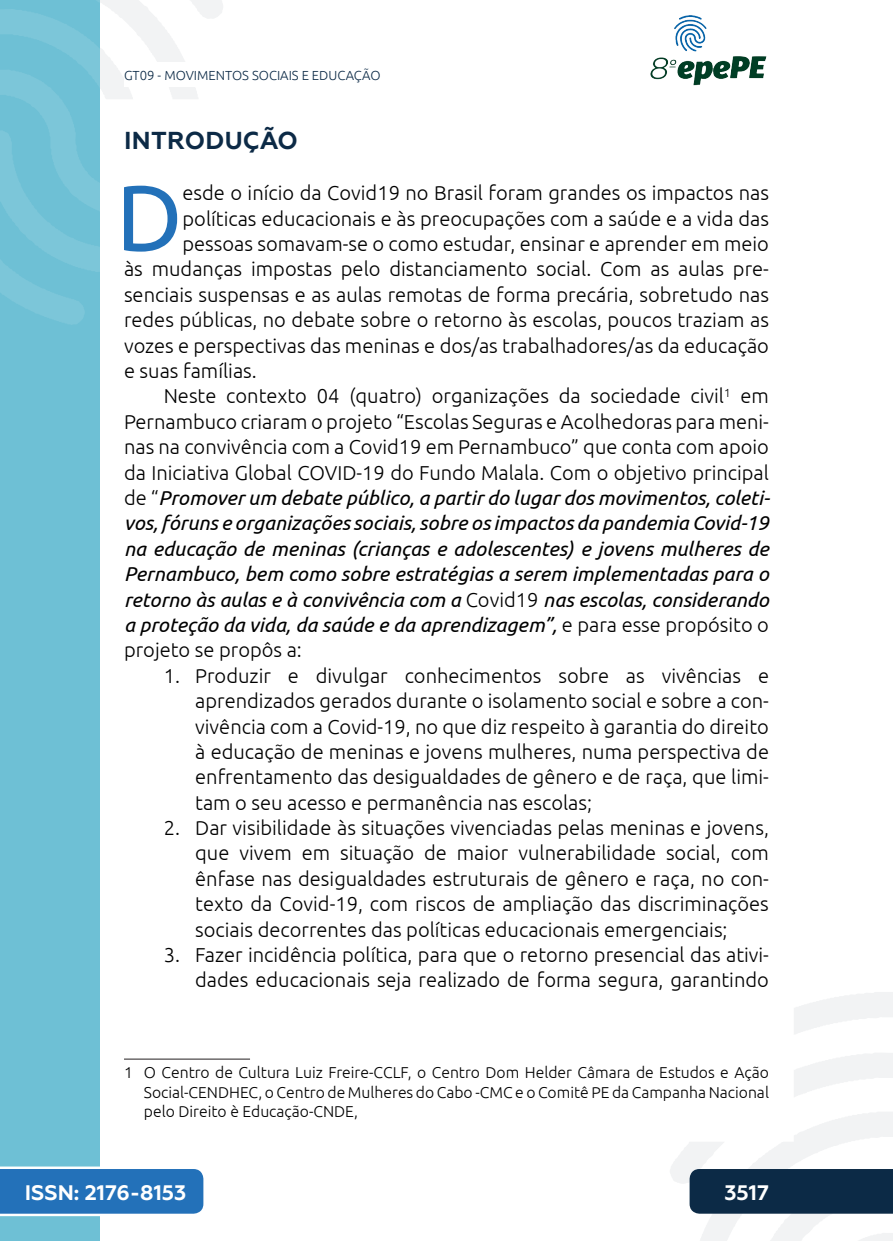
<style>
.page{position:relative;width:893px;height:1241px;background:#fff}
.page>*{position:absolute;margin:0;border:0;box-sizing:border-box;transform-origin:0 0}
._7_CAPITULAR{font:93.27px "Ubuntu";color:#2371b9}
._3_SUBTÍTULO{font:700 24.5px "Geometria";letter-spacing:.01em;color:#0c2a46}
.t1{font:700 21px "Geometria";color:#fff}
._7_CAPITULAR-2{font:300 20.12px/25.4px "Ubuntu";color:#000;text-align:justify}
._5_CORPO{font:italic 20.12px/25.4px "Ubuntu";color:#000;text-align:justify}
._12_RODAPE{font:300 15.75px/19.2px "Ubuntu";color:#000;text-align:justify}
.t2{font:300 13.12px "Ubuntu";color:#0c2a46}
.s1{font-weight:300;font-style:normal}
</style>
<div class="page">
<svg style="left:670px;top:992px;width:223px;height:248px"></svg>
<svg style="left:99px;top:0;width:124px;height:324px"></svg>
<img style="left:650px;top:15px;width:117px;height:71px">
<div style="left:0;top:0;width:99px;height:1240px;background:#6ec0d5"></div>
<svg style="left:0;top:0;width:99px;height:325px"></svg>
<svg style="left:0;top:1166px;width:203px;height:49px;background:#367dbf"></svg>
<div style="left:690px;top:1168px;width:203px;height:45px;background:#0c2a46"></div>
<div style="left:124px;top:62px;width:516px;height:25px;background:#fff"></div>
<hr style="left:124px;top:1058px;width:126px;height:1px;background:#231f20">
<p class="t2" style="left:124px;top:67px;width:258px">GT09 - MOVIMENTOS SOCIAIS E EDUCAÇÃO</p>
<p class="_3_SUBTÍTULO" style="left:124px;top:126px;width:175px">INTRODUÇÃO</p>
<p class="_7_CAPITULAR" style="left:116px;top:161px;width:68px">D</p>
<p class="_7_CAPITULAR-2" style="left:183px;top:180px;width:588px">esde o início da Covid19 no Brasil foram grandes os impactos nas</p>
<p class="_7_CAPITULAR-2" style="left:183px;top:205px;width:588px">políticas educacionais e às preocupações com a saúde e a vida das</p>
<p class="_7_CAPITULAR-2" style="left:183px;top:231px;width:588px">pessoas somavam-se o como estudar, ensinar e aprender em meio</p>
<p class="_7_CAPITULAR-2" style="left:124px;top:256px;width:646px">às mudanças impostas pelo distanciamento social. Com as aulas pre-</p>
<p class="_7_CAPITULAR-2" style="left:124px;top:281px;width:646px">senciais suspensas e as aulas remotas de forma precária, sobretudo nas</p>
<p class="_7_CAPITULAR-2" style="left:124px;top:307px;width:646px">redes públicas, no debate sobre o retorno às escolas, poucos traziam as</p>
<p class="_7_CAPITULAR-2" style="left:124px;top:332px;width:646px">vozes e perspectivas das meninas e dos/as trabalhadores/as da educação</p>
<p class="_7_CAPITULAR-2" style="left:124px;top:357px;width:134px">e suas famílias.</p>
<p class="_5_CORPO" style="left:124px;top:383px;width:648px;text-indent:40px"><span class="s1">Neste contexto 04 (quatro) organizações da sociedade civil</span><sup>1</sup> <span class="s1">em Pernambuco criaram o projeto “Escolas Seguras e Acolhedoras para meni&shy;nas na convivência com a Covid19 em Pernambuco” que conta com apoio da Iniciativa Global COVID-19 do Fundo Malala. Com o objetivo principal de “</span>Promover um debate público, a partir do lugar dos movimentos, coleti&shy;vos, fóruns e organizações sociais, sobre os impactos da pandemia Covid-19 na educação de meninas (crianças e adolescentes) e jovens mulheres de Pernambuco, bem como sobre estratégias a serem implementadas para o retorno às aulas e à convivência com a <span class="s1">Covid19</span> nas escolas, considerando a proteção da vida, da saúde e da aprendizagem”, <span class="s1">e para esse propósito o projeto se propôs a:</span></p>
<p class="_7_CAPITULAR-2" style="left:195px;top:662px;width:575px;text-indent:-32px">1. Produzir e divulgar conhecimentos sobre as vivências e aprendizados gerados durante o isolamento social e sobre a con&shy;vivência com a Covid-19, no que diz respeito à garantia do direito à educação de meninas e jovens mulheres, numa perspectiva de enfrentamento das desigualdades de gênero e de raça, que limi&shy;tam o seu acesso e permanência nas escolas;</p>
<p class="_7_CAPITULAR-2" style="left:195px;top:814px;width:575px;text-indent:-32px">2. Dar visibilidade às situações vivenciadas pelas meninas e jovens, que vivem em situação de maior vulnerabilidade social, com ênfase nas desigualdades estruturais de gênero e raça, no con&shy;texto da Covid-19, com riscos de ampliação das discriminações sociais decorrentes das políticas educacionais emergenciais;</p>
<p class="_7_CAPITULAR-2" style="left:164px;top:941px;width:607px;text-align:right">3. Fazer incidência política, para que o retorno presencial das ativi&shy;dades educacionais seja realizado de forma segura, garantindo</p>
<p class="_12_RODAPE" style="left:144px;top:1062px;width:627px;text-indent:-20px">1 O Centro de Cultura Luiz Freire-CCLF, o Centro Dom Helder Câmara de Estudos e Ação Social-CENDHEC, o Centro de Mulheres do Cabo -CMC e o Comitê PE da Campanha Nacional pelo Direito è Educação-CNDE,</p>
<p class="t1" style="left:25px;top:1179px;width:163px">ISSN: 2176-8153</p>
<p class="t1" style="left:724px;top:1179px;width:46px">3517</p>
</div>
